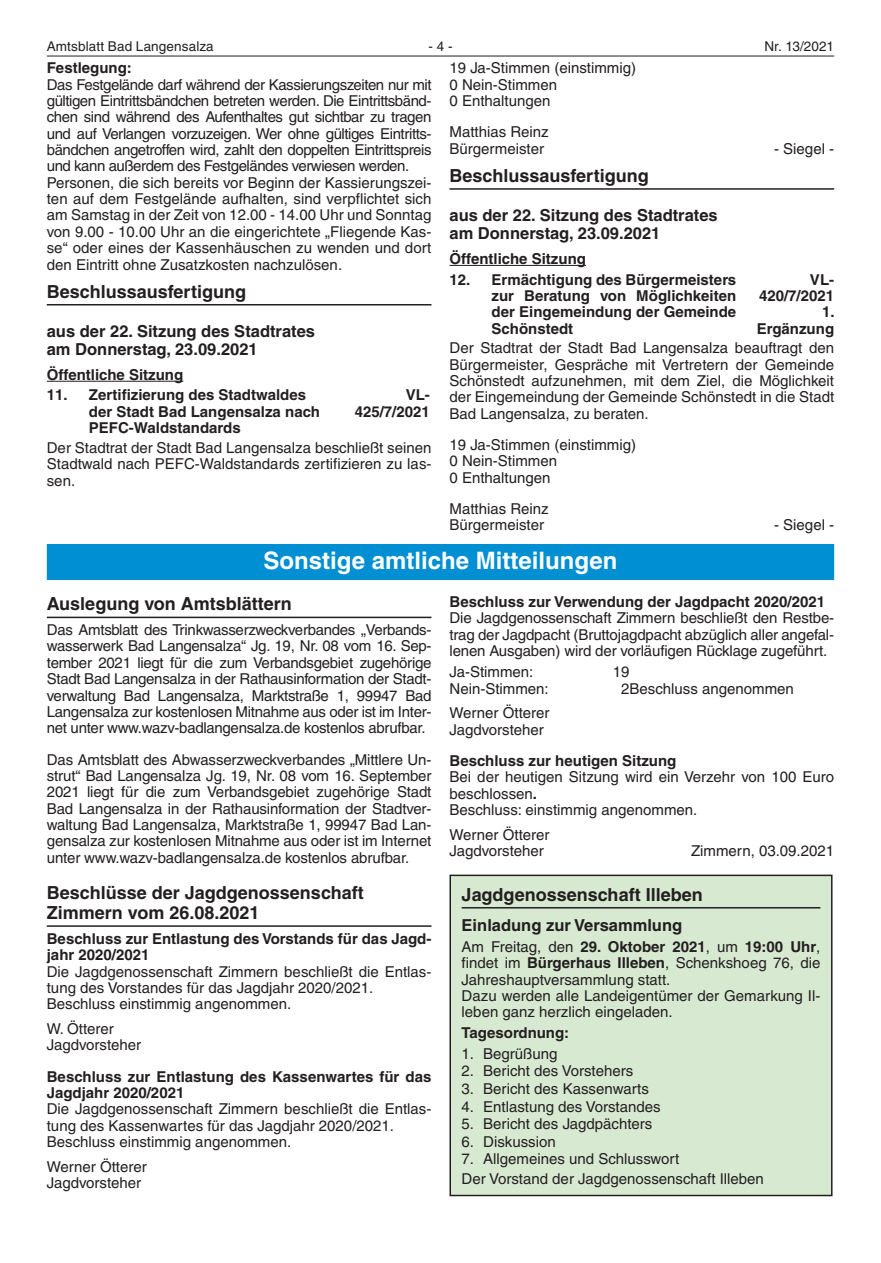
<style>
.page{position:relative;width:881px;height:1263px;background:#fff}
.page>*{position:absolute;margin:0;border:0;box-sizing:border-box;transform-origin:0 0}
.Negativbalken{font:700 24px "Helvetica LT";color:#fff}
.Überschrift{font:700 18px/19.6px "Helvetica LT";color:#231f20}
.Zwischenüberschrift{font:700 16.5px/18px "Helvetica LT";color:#231f20}
.t1{font:15px/16.4px "Helvetica LT";color:#231f20;text-align:justify}
.t2{font:700 15px/16.4px "Helvetica LT";color:#231f20}
.t3{font:13.5px "Helvetica LT";letter-spacing:.01em;color:#231f20}
.s1{font-weight:700}
</style>
<div class="page">
<hr style="left:47px;top:56px;width:786px;height:1px;background:#231f20">
<hr style="left:47px;top:304px;width:384px;height:1px;background:#231f20">
<hr style="left:47px;top:381px;width:136px;height:1px;background:#231f20">
<hr style="left:449px;top:188px;width:384px;height:2px;background:#231f20">
<hr style="left:449px;top:265px;width:136px;height:1px;background:#231f20">
<div style="left:47px;top:544px;width:786px;height:36px;background:#008fd2"></div>
<hr style="left:47px;top:617px;width:384px;height:1px;background:#231f20">
<hr style="left:47px;top:925px;width:384px;height:2px;background:#231f20">
<div style="left:450px;top:875px;width:381px;height:320px;background:#d8e9d2"></div>
<hr style="left:461px;top:907px;width:359px;height:1px;background:#231f20">
<div style="left:449px;top:875px;width:383px;height:321px;border:2px solid #231f20"></div>
<p class="t3" style="left:47px;top:38px;width:168px">Amtsblatt Bad Langensalza</p>
<p class="t3" style="left:428px;top:38px;width:26px">- 4 -</p>
<p class="t3" style="left:764px;top:38px;width:71px">Nr. 13/2021</p>
<p class="t2" style="left:47px;top:60px;width:87px">Festlegung:</p>
<p class="t1" style="left:47px;top:76px;width:386px">Das Festgelände darf während der Kassierungszeiten nur mit gültigen Eintrittsbändchen betreten werden. Die Eintrittsbänd&shy;chen sind während des Aufenthaltes gut sichtbar zu tragen und auf Verlangen vorzuzeigen. Wer ohne gültiges Eintritts&shy;bändchen angetroffen wird, zahlt den doppelten Eintrittspreis und kann außerdem des Festgeländes verwiesen werden.</p>
<p class="t1" style="left:47px;top:174px;width:386px">Personen, die sich bereits vor Beginn der Kassierungszei&shy;ten auf dem Festgelände aufhalten, sind verpflichtet sich am Samstag in der Zeit von 12.00 - 14.00 Uhr und Sonntag von 9.00 - 10.00 Uhr an die eingerichtete „Fliegende Kas&shy;se“ oder eines der Kassenhäuschen zu wenden und dort den Eintritt ohne Zusatzkosten nachzulösen.</p>
<p class="Überschrift" style="left:47px;top:281px;width:201px">Beschlussausfertigung</p>
<p class="Zwischenüberschrift" style="left:47px;top:322px;width:270px">aus der 22. Sitzung des Stadtrates am Donnerstag, 23.09.2021</p>
<p class="t2" style="left:47px;top:366px;width:138px">Öffentliche Sitzung</p>
<p class="t2" style="left:47px;top:387px;width:22px">11.</p>
<p class="t2" style="left:89px;top:387px;width:232px">Zertifizierung des Stadtwaldes der Stadt Bad Langensalza nach</p>
<p class="t2" style="left:89px;top:419px;width:153px">PEFC-Waldstandards</p>
<p class="t1" style="left:449px;top:60px;width:188px">19 Ja-Stimmen (einstimmig)</p>
<p class="t1" style="left:449px;top:76px;width:109px">0 Nein-Stimmen</p>
<p class="t1" style="left:449px;top:93px;width:102px">0 Enthaltungen</p>
<p class="t1" style="left:449px;top:124px;width:101px">Matthias Reinz</p>
<p class="t1" style="left:449px;top:140px;width:96px">Bürgermeister</p>
<p class="t1" style="left:773px;top:140px;width:62px">- Siegel -</p>
<p class="Überschrift" style="left:449px;top:165px;width:201px">Beschlussausfertigung</p>
<p class="Zwischenüberschrift" style="left:449px;top:206px;width:270px">aus der 22. Sitzung des Stadtrates am Donnerstag, 23.09.2021</p>
<p class="t2" style="left:449px;top:250px;width:138px">Öffentliche Sitzung</p>
<p class="t2" style="left:449px;top:271px;width:22px">12.</p>
<p class="t2" style="left:491px;top:271px;width:246px;text-align:justify">Ermächtigung des Bürgermeisters zur Beratung von Möglichkeiten der Eingemeindung der Gemeinde Schönstedt</p>
<p class="t2" style="left:809px;top:271px;width:26px">VL-</p>
<p class="t2" style="left:758px;top:287px;width:77px">420/7/2021</p>
<p class="t2" style="left:821px;top:303px;width:14px">1.</p>
<p class="t2" style="left:756px;top:320px;width:79px">Ergänzung</p>
<p class="t1" style="left:449px;top:340px;width:386px">Der Stadtrat der Stadt Bad Langensalza beauftragt den Bürgermeister, Gespräche mit Vertretern der Gemeinde Schönstedt aufzunehmen, mit dem Ziel, die Möglichkeit der Eingemeindung der Gemeinde Schönstedt in die Stadt Bad Langensalza, zu beraten.</p>
<p class="t1" style="left:449px;top:437px;width:188px">19 Ja-Stimmen (einstimmig)</p>
<p class="t1" style="left:449px;top:453px;width:109px">0 Nein-Stimmen</p>
<p class="t1" style="left:449px;top:469px;width:102px">0 Enthaltungen</p>
<p class="t1" style="left:449px;top:501px;width:101px">Matthias Reinz</p>
<p class="t1" style="left:449px;top:517px;width:96px">Bürgermeister</p>
<p class="t1" style="left:773px;top:517px;width:62px">- Siegel -</p>
<p class="Negativbalken" style="left:263px;top:546px;width:355px">Sonstige amtliche Mitteilungen</p>
<p class="Überschrift" style="left:47px;top:594px;width:246px">Auslegung von Amtsblättern</p>
<p class="t1" style="left:47px;top:622px;width:386px">Das Amtsblatt des Trinkwasserzweckverbandes „Verbands&shy;wasserwerk Bad Langensalza“ Jg. 19, Nr. 08 vom 16. Sep&shy;tember 2021 liegt für die zum Verbandsgebiet zugehörige Stadt Bad Langensalza in der Rathausinformation der Stadt&shy;verwaltung Bad Langensalza, Marktstraße 1, 99947 Bad Langensalza zur kostenlosen Mitnahme aus oder ist im Inter&shy;net unter www.wazv-badlangensalza.de kostenlos abrufbar.</p>
<p class="t1" style="left:47px;top:751px;width:386px">Das Amtsblatt des Abwasserzweckverbandes „Mittlere Un&shy;strut“ Bad Langensalza Jg. 19, Nr. 08 vom 16. September 2021 liegt für die zum Verbandsgebiet zugehörige Stadt Bad Langensalza in der Rathausinformation der Stadtver&shy;waltung Bad Langensalza, Marktstraße 1, 99947 Bad Lan&shy;gensalza zur kostenlosen Mitnahme aus oder ist im Internet unter www.wazv-badlangensalza.de kostenlos abrufbar.</p>
<p class="Überschrift" style="left:47px;top:883px;width:318px">Beschlüsse der Jagdgenossenschaft<br>Zimmern vom 26.08.2021</p>
<p class="t2" style="left:47px;top:930px;width:386px">Beschluss zur Entlastung des Vorstands für das Jagd&shy;jahr 2020/2021</p>
<p class="t1" style="left:47px;top:963px;width:386px">Die Jagdgenossenschaft Zimmern beschließt die Entlas&shy;tung des Vorstandes für das Jagdjahr 2020/2021.</p>
<p class="t1" style="left:47px;top:996px;width:246px">Beschluss einstimmig angenommen.</p>
<p class="t1" style="left:47px;top:1020px;width:69px">W. Ötterer</p>
<p class="t1" style="left:47px;top:1037px;width:96px">Jagdvorsteher</p>
<p class="t2" style="left:47px;top:1068px;width:386px">Beschluss zur Entlastung des Kassenwartes für das<br>Jagdjahr 2020/2021</p>
<p class="t1" style="left:47px;top:1101px;width:386px">Die Jagdgenossenschaft Zimmern beschließt die Entlas&shy;tung des Kassenwartes für das Jagdjahr 2020/2021.</p>
<p class="t1" style="left:47px;top:1134px;width:246px">Beschluss einstimmig angenommen.</p>
<p class="t1" style="left:47px;top:1158px;width:101px">Werner Ötterer</p>
<p class="t1" style="left:47px;top:1175px;width:96px">Jagdvorsteher</p>
<p class="t2" style="left:405px;top:387px;width:26px">VL-</p>
<p class="t2" style="left:354px;top:403px;width:77px">425/7/2021</p>
<p class="t1" style="left:47px;top:439px;width:386px">Der Stadtrat der Stadt Bad Langensalza beschließt seinen Stadtwald nach PEFC-Waldstandards zertifizieren zu las&shy;sen.</p>
<p class="t2" style="left:449px;top:593px;width:377px">Beschluss zur Verwendung der Jagdpacht 2020/2021</p>
<p class="t1" style="left:449px;top:610px;width:386px">Die Jagdgenossenschaft Zimmern beschließt den Restbe&shy;trag der Jagdpacht (Bruttojagdpacht abzüglich aller angefal&shy;lenen Ausgaben) wird der vorläufigen Rücklage zugeführt.</p>
<p class="t1" style="left:449px;top:663px;width:85px">Ja-Stimmen:</p>
<p class="t1" style="left:612px;top:663px;width:18px">19</p>
<p class="t1" style="left:449px;top:681px;width:101px">Nein-Stimmen:</p>
<p class="t1" style="left:621px;top:681px;width:174px">2Beschluss angenommen</p>
<p class="t1" style="left:449px;top:705px;width:101px">Werner Ötterer</p>
<p class="t1" style="left:449px;top:721px;width:96px">Jagdvorsteher</p>
<p class="t2" style="left:449px;top:752px;width:228px">Beschluss zur heutigen Sitzung</p>
<p class="t1" style="left:449px;top:769px;width:386px">Bei der heutigen Sitzung wird ein Verzehr von 100 Euro beschlossen<span class="s1">.</span></p>
<p class="t1" style="left:449px;top:801px;width:249px">Beschluss: einstimmig angenommen.</p>
<p class="t1" style="left:449px;top:826px;width:101px">Werner Ötterer</p>
<p class="t1" style="left:449px;top:843px;width:96px">Jagdvorsteher</p>
<p class="t1" style="left:690px;top:843px;width:144px">Zimmern, 03.09.2021</p>
<p class="Überschrift" style="left:461px;top:884px;width:242px">Jagdgenossenschaft Illeben</p>
<p class="Zwischenüberschrift" style="left:461px;top:916px;width:222px">Einladung zur Versammlung</p>
<p class="t1" style="left:461px;top:938px;width:360px">Am Freitag, den <span class="s1">29. Oktober 2021</span>, um <span class="s1">19:00 Uhr</span>, findet im <span class="s1">Bürgerhaus Illeben</span>, Schenkshoeg 76, die Jahreshauptversammlung statt.</p>
<p class="t1" style="left:461px;top:987px;width:360px">Dazu werden alle Landeigentümer der Gemarkung Il&shy;leben ganz herzlich eingeladen.</p>
<p class="t2" style="left:461px;top:1024px;width:109px">Tagesordnung:</p>
<p class="t1" style="left:461px;top:1045px;width:14px">1.</p>
<p class="t1" style="left:483px;top:1045px;width:76px">Begrüßung</p>
<p class="t1" style="left:461px;top:1063px;width:14px">2.</p>
<p class="t1" style="left:483px;top:1063px;width:151px">Bericht des Vorstehers</p>
<p class="t1" style="left:461px;top:1080px;width:14px">3.</p>
<p class="t1" style="left:483px;top:1080px;width:167px">Bericht des Kassenwarts</p>
<p class="t1" style="left:461px;top:1098px;width:14px">4.</p>
<p class="t1" style="left:483px;top:1098px;width:179px">Entlastung des Vorstandes</p>
<p class="t1" style="left:461px;top:1116px;width:14px">5.</p>
<p class="t1" style="left:483px;top:1116px;width:171px">Bericht des Jagdpächters</p>
<p class="t1" style="left:461px;top:1133px;width:14px">6.</p>
<p class="t1" style="left:483px;top:1133px;width:74px">Diskussion</p>
<p class="t1" style="left:461px;top:1151px;width:14px">7.</p>
<p class="t1" style="left:483px;top:1151px;width:197px">Allgemeines und Schlusswort</p>
<p class="t1" style="left:461px;top:1171px;width:304px">Der Vorstand der Jagdgenossenschaft Illeben</p>
</div>
